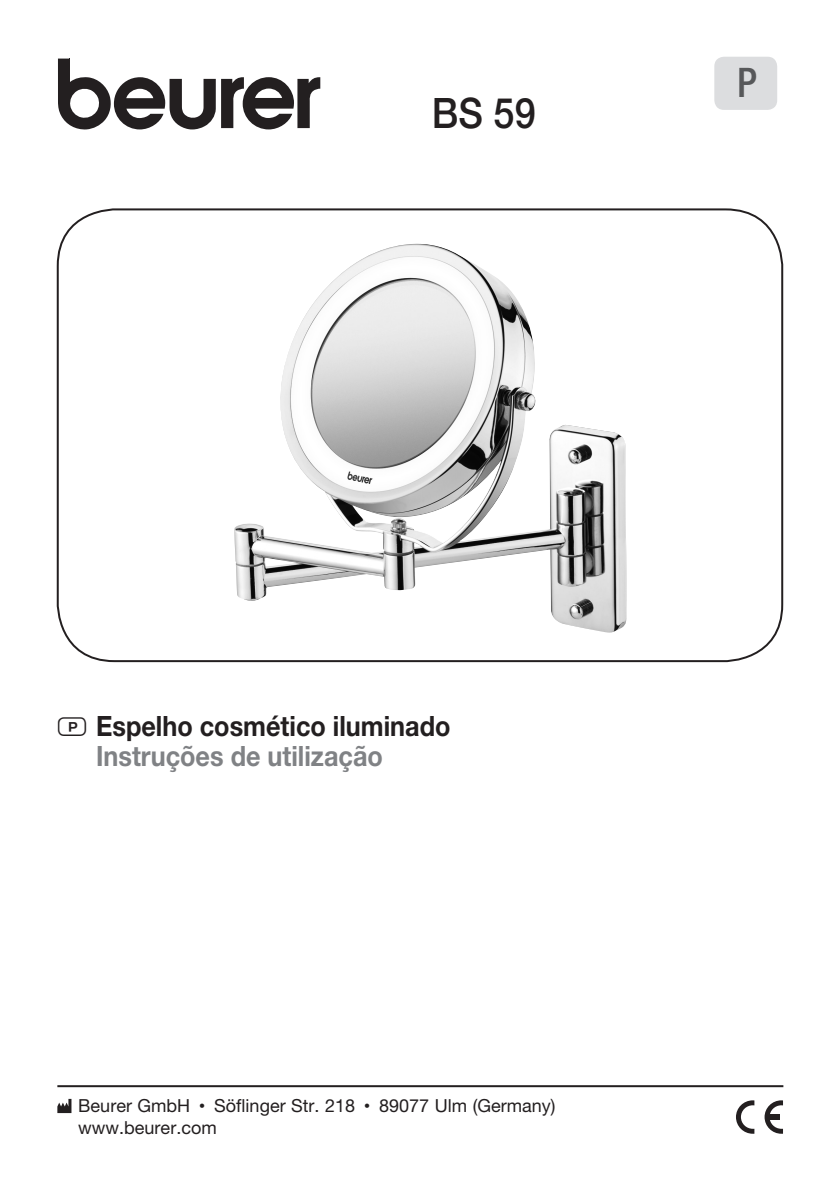
<style>
.page{position:relative;width:840px;height:1191px;background:#fff}
.page>*{position:absolute;margin:0;border:0;box-sizing:border-box;transform-origin:0 0}
.t1{font:500 42px "Helvetica Neue LT Pro";color:#231f20;scale:.9 1}
.t2{font:500 condensed 40.8px "Helvetica Neue LT Pro";color:#57585a}
.t3{font:700 28px/30px "Helvetica Neue LT Pro";color:#231f20;scale:.9 1}
.t4{font:18px/21.6px "Helvetica Neue LT Pro";color:#231f20}
.s1{font-family:"Laend Beurer 2012"}
.s2{color:#808285}
.s3{font-size:12px}
</style>
<div class="page">
<svg style="left:58px;top:59px;width:262px;height:70px"></svg>
<svg style="left:764px;top:1100px;width:18px;height:33px"></svg>
<div style="left:768px;top:1114px;width:11px;height:5px;background:#231f20"></div>
<svg style="left:736px;top:1100px;width:18px;height:33px"></svg>
<hr style="left:57px;top:1085px;width:726px;height:2px;background:#231f20">
<svg style="left:57px;top:1098px;width:14px;height:15px"></svg>
<img style="left:234px;top:243px;width:393px;height:389px">
<div style="left:714px;top:57px;width:62px;height:53px;background:#dcdddf;border-radius:10px"></div>
<h1 class="t1" style="left:431px;top:88px;width:117px">BS 59</h1>
<h2 class="t2" style="left:736px;top:59px;width:21px">P</h2>
<h3 class="t3" style="left:96px;top:711px;width:395px;text-indent:-38px"><span class="s1">P</span> Espelho cosmético iluminado<br><span class="s2">Instruções de utilização</span></h3>
<p class="t4" style="left:78px;top:1094px;width:478px">Beurer GmbH <span class="s3">•</span> Söflinger Str. 218 <span class="s3">•</span> 89077 Ulm (Germany) www.beurer.com</p>
</div>
